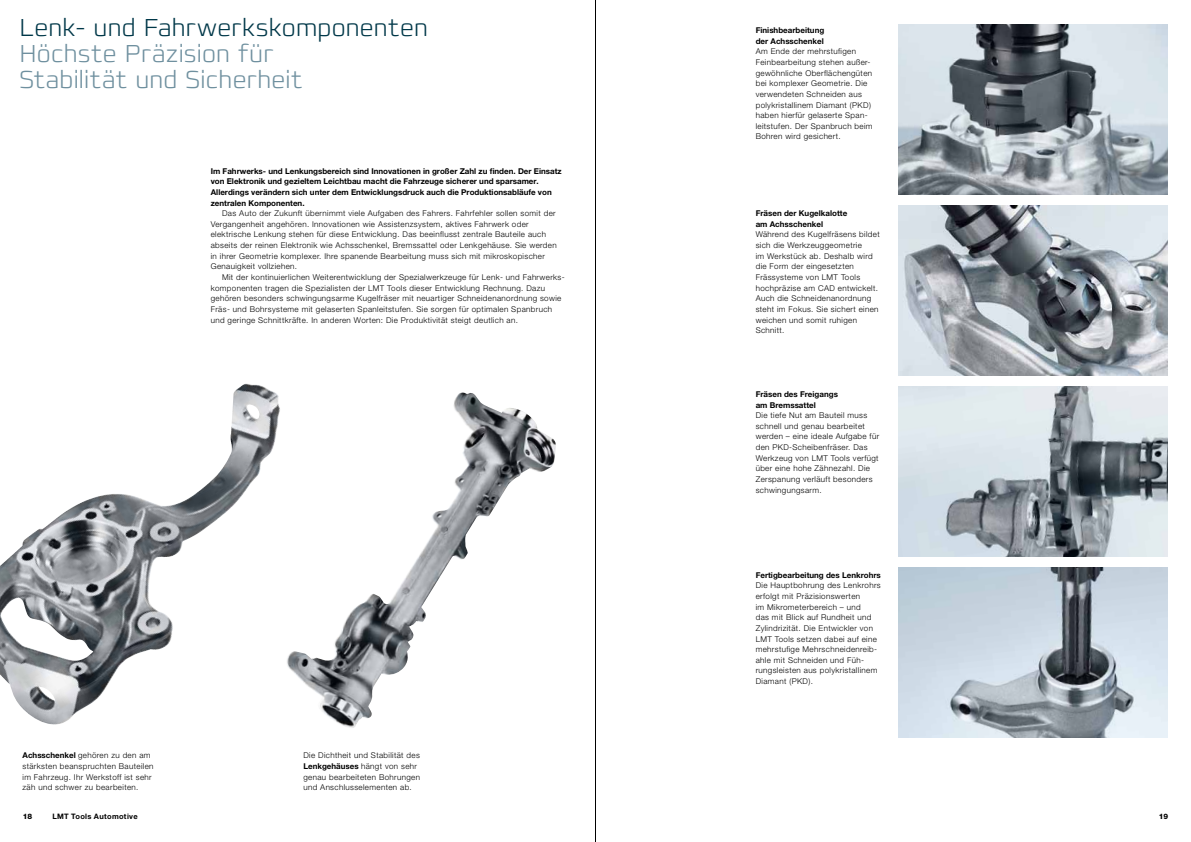
<style>
.page{position:relative;width:1191px;height:842px;background:#fff}
.page>*{position:absolute;margin:0;border:0;box-sizing:border-box;transform-origin:0 0}
.t1{font:200 25px/26px "Francker W1 G";letter-spacing:.01em;color:#6f909f}
.t2{font:200 25px "Francker W1 G";letter-spacing:.005em;color:#003849}
.t3{font:300 8px/10.6px "Helvetica Neue LT Pro";letter-spacing:.045em;color:#000}
.t4{font:700 8px/10.6px "Helvetica Neue LT Pro";color:#000}
.t5{font:700 7.5px "Helvetica Neue LT Pro";letter-spacing:.04em;color:#000}
.t6{font:800 7.5px "Helvetica Neue LT Pro";color:#000}
.s1{font-weight:700}
</style>
<div class="page">
<img style="left:287px;top:392px;width:269px;height:336px">
<img style="left:0;top:384px;width:280px;height:341px">
<img style="left:898px;top:25px;width:269px;height:170px">
<img style="left:898px;top:206px;width:269px;height:170px">
<img style="left:898px;top:387px;width:269px;height:170px">
<img style="left:898px;top:567px;width:269px;height:170px">
<hr style="left:595px;top:0;width:1px;height:842px;background:#000">
<h1 class="t2" style="left:19px;top:12px;width:410px">Lenk- und Fahrwerkskomponenten</h1>
<h1 class="t1" style="left:19px;top:41px;width:284px">Höchste Präzision für<br>Stabilität und Sicherheit</h1>
<p class="t4" style="left:211px;top:165px;width:352px">Im Fahrwerks- und Lenkungsbereich sind Innovationen in großer Zahl zu finden. Der Einsatz von Elektronik und gezieltem Leichtbau macht die Fahrzeuge sicherer und sparsamer.<br>Allerdings verändern sich unter dem Entwicklungsdruck auch die Produktionsabläufe von zentralen Komponenten.</p>
<p class="t3" style="left:211px;top:208px;width:347px;text-indent:11px">Das Auto der Zukunft übernimmt viele Aufgaben des Fahrers. Fahrfehler sollen somit der Vergangenheit angehören. Innovationen wie Assistenzsystem, aktives Fahrwerk oder elektrische Lenkung stehen für diese Entwicklung. Das beeinflusst zentrale Bauteile auch abseits der reinen Elektronik wie Achsschenkel, Bremssattel oder Lenkgehäuse. Sie werden in ihrer Geometrie komplexer. Ihre spanende Bearbeitung muss sich mit mikroskopischer Genauigkeit vollziehen.</p>
<p class="t3" style="left:211px;top:272px;width:355px;text-indent:11px">Mit der kontinuierlichen Weiterentwicklung der Spezialwerkzeuge für Lenk- und Fahrwerks&shy;komponenten tragen die Spezialisten der LMT Tools dieser Entwicklung Rechnung. Dazu gehören besonders schwingungsarme Kugelfräser mit neuartiger Schneidenanordnung sowie Fräs- und Bohrsysteme mit gelaserten Spanleitstufen. Sie sorgen für optimalen Spanbruch und geringe Schnittkräfte. In anderen Worten: Die Produktivität steigt deutlich an.</p>
<p class="t3" style="left:23px;top:750px;width:132px"><span class="s1">Achsschenkel</span> gehören zu den am stärksten beanspruchten Bauteilen im Fahrzeug. Ihr Werkstoff ist sehr zäh und schwer zu bearbeiten.</p>
<p class="t3" style="left:303px;top:750px;width:118px">Die Dichtheit und Stabilität des<br><span class="s1">Lenkgehäuses</span> hängt von sehr genau bearbeiteten Bohrungen und Anschlusselementen ab.</p>
<p class="t4" style="left:755px;top:25px;width:70px">Finishbearbeitung der Achsschenkel</p>
<p class="t3" style="left:755px;top:46px;width:118px">Am Ende der mehrstufigen<br>Feinbearbeitung stehen außer&shy;gewöhnliche Oberflächengüten bei komplexer Geometrie. Die verwendeten Schneiden aus polykristallinem Diamant (PKD) haben hierfür gelaserte Span&shy;leitstufen. Der Spanbruch beim<br>Bohren wird gesichert.</p>
<p class="t4" style="left:755px;top:208px;width:93px">Fräsen der Kugelkalotte am Achsschenkel</p>
<p class="t3" style="left:755px;top:229px;width:125px">Während des Kugelfräsens bildet sich die Werkzeuggeometrie<br>im Werkstück ab. Deshalb wird die Form der eingesetzten<br>Frässysteme von LMT Tools hochpräzise am CAD entwickelt.<br>Auch die Schneidenanordnung steht im Fokus. Sie sichert einen weichen und somit ruhigen<br>Schnitt.</p>
<p class="t4" style="left:755px;top:389px;width:84px">Fräsen des Freigangs am Bremssattel</p>
<p class="t3" style="left:755px;top:410px;width:125px">Die tiefe Nut am Bauteil muss schnell und genau bearbeitet werden – eine ideale Aufgabe für den PKD-Scheibenfräser. Das<br>Werkzeug von LMT Tools verfügt über eine hohe Zähnezahl. Die<br>Zerspanung verläuft besonders schwingungsarm.</p>
<p class="t4" style="left:755px;top:569px;width:127px">Fertigbearbeitung des Lenkrohrs</p>
<p class="t3" style="left:755px;top:580px;width:126px">Die Hauptbohrung des Lenkrohrs erfolgt mit Präzisionswerten<br>im Mikrometerbereich – und<br>das mit Blick auf Rundheit und<br>Zylindrizität. Die Entwickler von<br>LMT Tools setzen dabei auf eine mehrstufige Mehrschneidenreib&shy;ahle mit Schneiden und Füh&shy;rungsleisten aus polykristallinem<br>Diamant (PKD).</p>
<p class="t6" style="left:23px;top:811px;width:11px">18</p>
<p class="t5" style="left:52px;top:811px;width:87px">LMT Tools Automotive</p>
<p class="t6" style="left:1158px;top:811px;width:11px">19</p>
</div>
